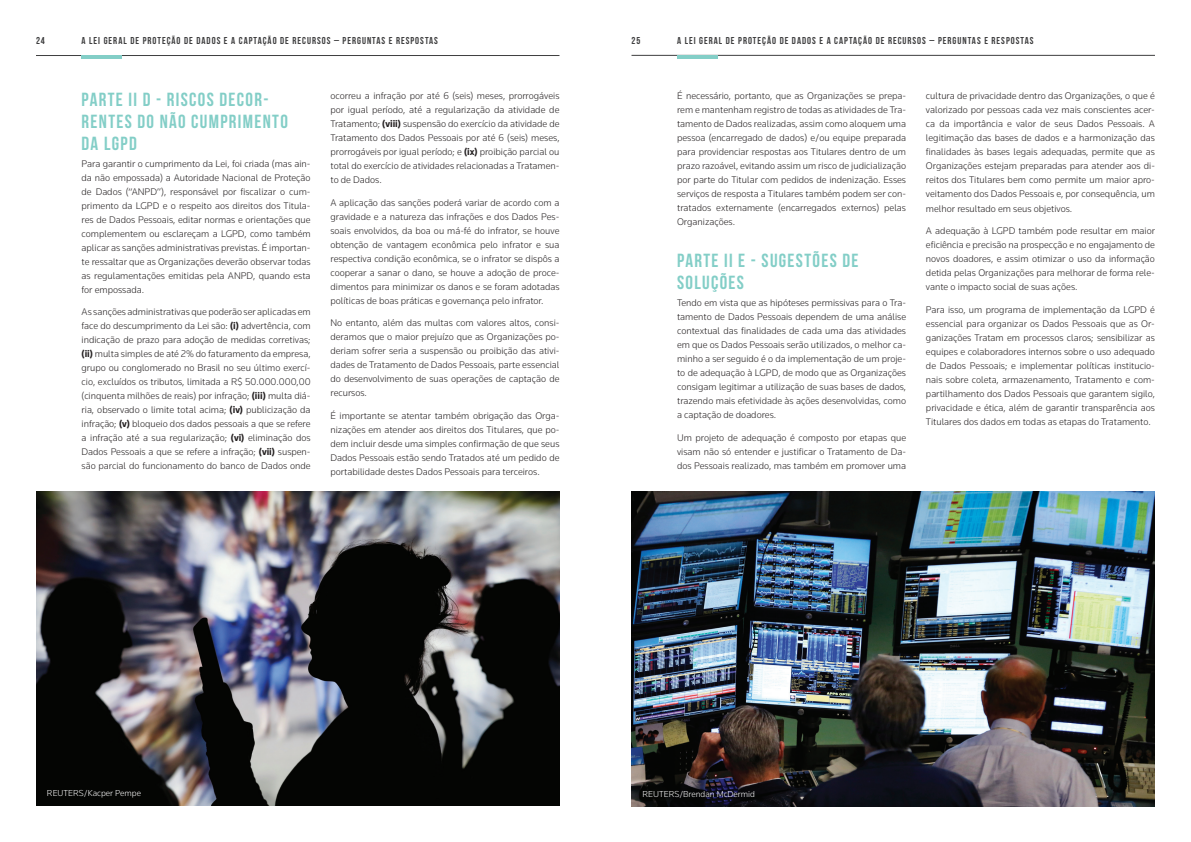
<style>
.page{position:relative;width:1191px;height:842px;background:#fff}
.page>*{position:absolute;margin:0;border:0;box-sizing:border-box;transform-origin:0 0}
.t1{font:19px/22px "Bebas Neue";letter-spacing:.07em;color:#83cec7}
.t2{font:300 10px/14px "Knowledge";color:#231f20;text-align:justify}
.t3{font:700 10px "Bebas Neue";letter-spacing:.1em;color:#3e3e3f}
.t4{font:10px "Bebas Neue";color:#3e3e3f}
.t5{font:300 9px "Knowledge";color:#fff}
.s1{font-weight:700}
</style>
<div class="page">
<hr style="left:36px;top:55px;width:523px;height:1px;background:#3e3e3f">
<hr style="left:631px;top:55px;width:524px;height:1px;background:#3e3e3f">
<hr style="left:82px;top:55px;width:40px;height:4px;background:#83cec7">
<hr style="left:677px;top:55px;width:40px;height:4px;background:#83cec7">
<img style="left:36px;top:492px;width:523px;height:314px">
<img style="left:631px;top:492px;width:524px;height:314px">
<p class="t4" style="left:36px;top:35px;width:10px">24</p>
<p class="t3" style="left:82px;top:35px;width:358px">A LEI GERAL DE PROTEÇÃO DE DADOS E A CAPTAÇÃO DE RECURSOS – PERGUNTAS E RESPOSTAS</p>
<p class="t4" style="left:631px;top:35px;width:10px">25</p>
<p class="t3" style="left:677px;top:35px;width:358px">A LEI GERAL DE PROTEÇÃO DE DADOS E A CAPTAÇÃO DE RECURSOS – PERGUNTAS E RESPOSTAS</p>
<h1 class="t1" style="left:82px;top:88px;width:208px">PARTE II D - RISCOS DECOR-<br>RENTES DO NÃO CUMPRIMENTO<br>DA LGPD</h1>
<p class="t2" style="left:82px;top:156px;width:230px">Para garantir o cumprimento da Lei, foi criada (mas ain&shy;da não empossada) a Autoridade Nacional de Proteção de Dados (“ANPD”), responsável por fiscalizar o cum&shy;primento da LGPD e o respeito aos direitos dos Titula&shy;res de Dados Pessoais, editar normas e orientações que complementem ou esclareçam a LGPD, como também aplicar as sanções administrativas previstas. É importan&shy;te ressaltar que as Organizações deverão observar todas as regulamentações emitidas pela ANPD, quando esta for empossada.</p>
<p class="t2" style="left:82px;top:305px;width:230px">As sanções administrativas que poderão ser aplicadas em face do descumprimento da Lei são: <span class="s1">(i)</span> advertência, com indicação de prazo para adoção de medidas corretivas; <span class="s1">(ii)</span> multa simples de até 2% do faturamento da empresa, grupo ou conglomerado no Brasil no seu último exercí&shy;cio, excluídos os tributos, limitada a R$ 50.000.000,00 (cinquenta milhões de reais) por infração; <span class="s1">(iii)</span> multa diá&shy;ria, observado o limite total acima; <span class="s1">(iv)</span> publicização da infração; <span class="s1">(v)</span> bloqueio dos dados pessoais a que se refere a infração até a sua regularização; <span class="s1">(vi)</span> eliminação dos Dados Pessoais a que se refere a infração; <span class="s1">(vii)</span> suspen&shy;são parcial do funcionamento do banco de Dados onde</p>
<p class="t2" style="left:330px;top:89px;width:230px">ocorreu a infração por até 6 (seis) meses, prorrogáveis por igual período, até a regularização da atividade de Tratamento; <span class="s1">(viii)</span> suspensão do exercício da atividade de Tratamento dos Dados Pessoais por até 6 (seis) meses, prorrogáveis por igual período; e <span class="s1">(ix)</span> proibição parcial ou total do exercício de atividades relacionadas a Tratamen&shy;to de Dados.</p>
<p class="t2" style="left:330px;top:195px;width:230px">A aplicação das sanções poderá variar de acordo com a gravidade e a natureza das infrações e dos Dados Pes&shy;soais envolvidos, da boa ou má-fé do infrator, se houve obtenção de vantagem econômica pelo infrator e sua respectiva condição econômica, se o infrator se dispôs a cooperar a sanar o dano, se houve a adoção de proce&shy;dimentos para minimizar os danos e se foram adotadas políticas de boas práticas e governança pelo infrator.</p>
<p class="t2" style="left:330px;top:316px;width:230px">No entanto, além das multas com valores altos, consi&shy;deramos que o maior prejuízo que as Organizações po&shy;deriam sofrer seria a suspensão ou proibição das ativi&shy;dades de Tratamento de Dados Pessoais, parte essencial do desenvolvimento de suas operações de captação de recursos.</p>
<p class="t2" style="left:330px;top:408px;width:230px">É importante se atentar também obrigação das Orga&shy;nizações em atender aos direitos dos Titulares, que po&shy;dem incluir desde uma simples confirmação de que seus Dados Pessoais estão sendo Tratados até um pedido de portabilidade destes Dados Pessoais para terceiros.</p>
<p class="t2" style="left:677px;top:89px;width:230px">É necessário, portanto, que as Organizações se prepa&shy;rem e mantenham registro de todas as atividades de Tra&shy;tamento de Dados realizadas, assim como aloquem uma pessoa (encarregado de dados) e/ou equipe preparada para providenciar respostas aos Titulares dentro de um prazo razoável, evitando assim um risco de judicialização por parte do Titular com pedidos de indenização. Esses serviços de resposta a Titulares também podem ser con&shy;tratados externamente (encarregados externos) pelas Organizações.</p>
<h1 class="t1" style="left:677px;top:250px;width:183px">PARTE II E - SUGESTÕES DE<br>SOLUÇÕES</h1>
<p class="t2" style="left:677px;top:296px;width:230px">Tendo em vista que as hipóteses permissivas para o Tra&shy;tamento de Dados Pessoais dependem de uma análise contextual das finalidades de cada uma das atividades em que os Dados Pessoais serão utilizados, o melhor ca&shy;minho a ser seguido é o da implementação de um proje&shy;to de adequação à LGPD, de modo que as Organizações consigam legitimar a utilização de suas bases de dados, trazendo mais efetividade às ações desenvolvidas, como a captação de doadores.</p>
<p class="t2" style="left:677px;top:430px;width:230px">Um projeto de adequação é composto por etapas que visam não só entender e justificar o Tratamento de Da&shy;dos Pessoais realizado, mas também em promover uma</p>
<p class="t2" style="left:926px;top:89px;width:230px">cultura de privacidade dentro das Organizações, o que é valorizado por pessoas cada vez mais conscientes acer&shy;ca da importância e valor de seus Dados Pessoais. A legitimação das bases de dados e a harmonização das finalidades às bases legais adequadas, permite que as Organizações estejam preparadas para atender aos di&shy;reitos dos Titulares bem como permite um maior apro&shy;veitamento dos Dados Pessoais e, por consequência, um melhor resultado em seus objetivos.</p>
<p class="t2" style="left:926px;top:223px;width:230px">A adequação à LGPD também pode resultar em maior eficiência e precisão na prospecção e no engajamento de novos doadores, e assim otimizar o uso da informação detida pelas Organizações para melhorar de forma rele&shy;vante o impacto social de suas ações.</p>
<p class="t2" style="left:926px;top:302px;width:230px">Para isso, um programa de implementação da LGPD é essencial para organizar os Dados Pessoais que as Or&shy;ganizações Tratam em processos claros; sensibilizar as equipes e colaboradores internos sobre o uso adequado de Dados Pessoais; e implementar políticas institucio&shy;nais sobre coleta, armazenamento, Tratamento e com&shy;partilhamento dos Dados Pessoais que garantem sigilo, privacidade e ética, além de garantir transparência aos Titulares dos dados em todas as etapas do Tratamento.</p>
<p class="t5" style="left:47px;top:787px;width:96px">REUTERS/Kacper Pempe</p>
<p class="t5" style="left:642px;top:788px;width:114px">REUTERS/Brendan McDermid</p>
</div>
